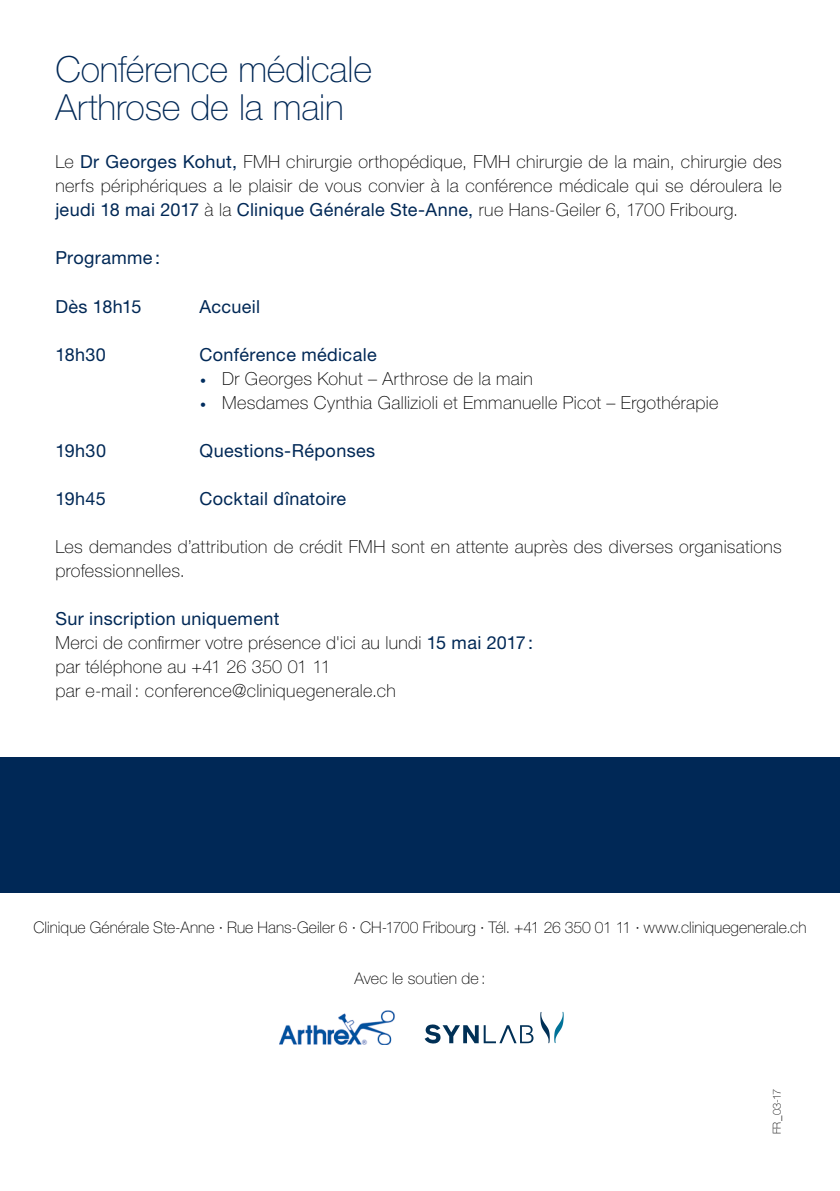
<style>
.page{position:relative;width:840px;height:1191px;background:#fff}
.page>*{position:absolute;margin:0;border:0;box-sizing:border-box;transform-origin:0 0}
.t1{font:100 36px/38px "Helvetica Neue LT Std";letter-spacing:-.005em;color:#002856}
.t2{font:100 18px/24px "Helvetica Neue LT Std";letter-spacing:.02em;color:#000}
.t3{font:18px "Helvetica Neue LT Std";letter-spacing:.02em;color:#002856}
.t4{font:18px "Helvetica Neue LT Std";letter-spacing:-.005em;color:#002856}
.t5{font:100 16px "Helvetica Neue LT Std";letter-spacing:.005em;color:#000}
.t6{font:100 11px "Helvetica Neue LT Std";color:#000}
.s1{font-weight:400;color:#002856}
.s2{font-size:12px;color:#002d5f}
</style>
<div class="page">
<div style="left:0;top:757px;width:839px;height:136px;background:#002856"></div>
<img style="left:280px;top:1010px;width:115px;height:34px">
<svg style="left:540px;top:1011px;width:23px;height:32px"></svg>
<svg style="left:424px;top:1024px;width:109px;height:19px"></svg>
<h1 class="t1" style="left:55px;top:51px;width:318px">Conférence médicale<br>Arthrose de la main</h1>
<p class="t2" style="left:55px;top:150px;width:727px;text-align:justify">Le <span class="s1">Dr Georges Kohut,</span> FMH chirurgie orthopédique, FMH chirurgie de la main, chirurgie des nerfs périphériques a le plaisir de vous convier à la conférence médicale qui se déroulera le <span class="s1">jeudi 18 mai 2017</span> à la <span class="s1">Clinique Générale Ste-Anne,</span> rue Hans-Geiler 6, 1700 Fribourg.</p>
<p class="t3" style="left:55px;top:247px;width:106px">Programme :</p>
<p class="t4" style="left:55px;top:295px;width:87px">Dès 18h15</p>
<p class="t3" style="left:199px;top:295px;width:62px">Accueil</p>
<p class="t3" style="left:55px;top:343px;width:52px">18h30</p>
<p class="t3" style="left:199px;top:343px;width:179px">Conférence médicale</p>
<p class="t2" style="left:200px;top:366px;width:334px"><span class="s2">•</span> Dr Georges Kohut – Arthrose de la main</p>
<p class="t2" style="left:200px;top:390px;width:519px"><span class="s2">•</span> Mesdames Cynthia Gallizioli et Emmanuelle Picot – Ergothérapie</p>
<p class="t3" style="left:55px;top:439px;width:52px">19h30</p>
<p class="t3" style="left:199px;top:439px;width:177px">Questions-Réponses</p>
<p class="t3" style="left:55px;top:487px;width:52px">19h45</p>
<p class="t3" style="left:199px;top:487px;width:148px">Cocktail dînatoire</p>
<p class="t2" style="left:55px;top:534px;width:727px">Les demandes d’attribution de crédit FMH sont en attente auprès des diverses organisations professionnelles.</p>
<p class="t2" style="left:55px;top:606px;width:479px"><span class="s1">Sur inscription uniquement<br></span>Merci de confirmer votre présence d'ici au lundi <span class="s1">15 mai 2017 : </span>par téléphone au +41 26 350 01 11<br>par e-mail : conference@cliniquegenerale.ch</p>
<p class="t5" style="left:33px;top:918px;width:774px">Clinique Générale Ste-Anne · Rue Hans-Geiler 6 · CH-1700 Fribourg · Tél. +41 26 350 01 11 · www.cliniquegenerale.ch</p>
<p class="t5" style="left:354px;top:969px;width:133px">Avec le soutien de :</p>
<p class="t6" style="left:770px;top:1134px;width:47px;rotate:-90deg">FR_03-17</p>
</div>
